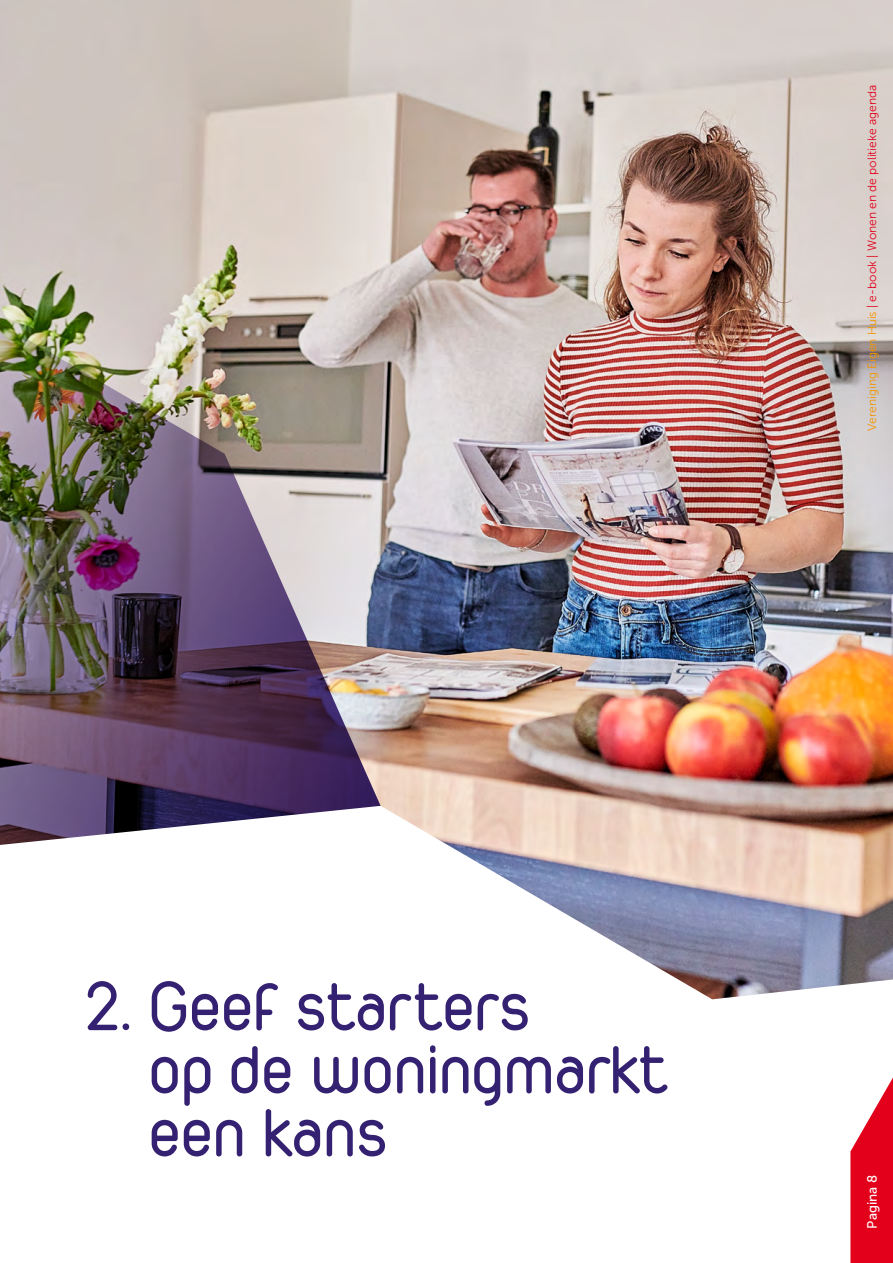
<style>
.page{position:relative;width:893px;height:1263px;background:#fff}
.page>*{position:absolute;margin:0;border:0;box-sizing:border-box;transform-origin:0 0}
.t1{font:72px/63px "VEH";color:#352171}
.t2{font:13.5px "Museo Sans 500";color:#fff}
.t3{font:12px "Museo Sans 300";color:#e2001a}
.s1{color:#f39400}
</style>
<div class="page">
<img style="left:0;top:0;width:893px;height:806px">
<img style="left:0;top:257px;width:383px;height:549px">
<svg style="left:0;top:806px;width:893px;height:194px"></svg>
<svg style="left:850px;top:1077px;width:43px;height:186px"></svg>
<p class="t3" style="left:866px;top:431px;width:347px;rotate:-90deg"><span class="s1">Vereniging Eigen Huis</span> | e-book | Wonen en de politieke agenda</p>
<h1 class="t1" style="left:149px;top:975px;width:521px;text-indent:-64px">2. Geef starters<br>op de woningmarkt een kans</h1>
<p class="t2" style="left:865px;top:1228px;width:55px;rotate:-90deg">Pagina 8</p>
</div>
